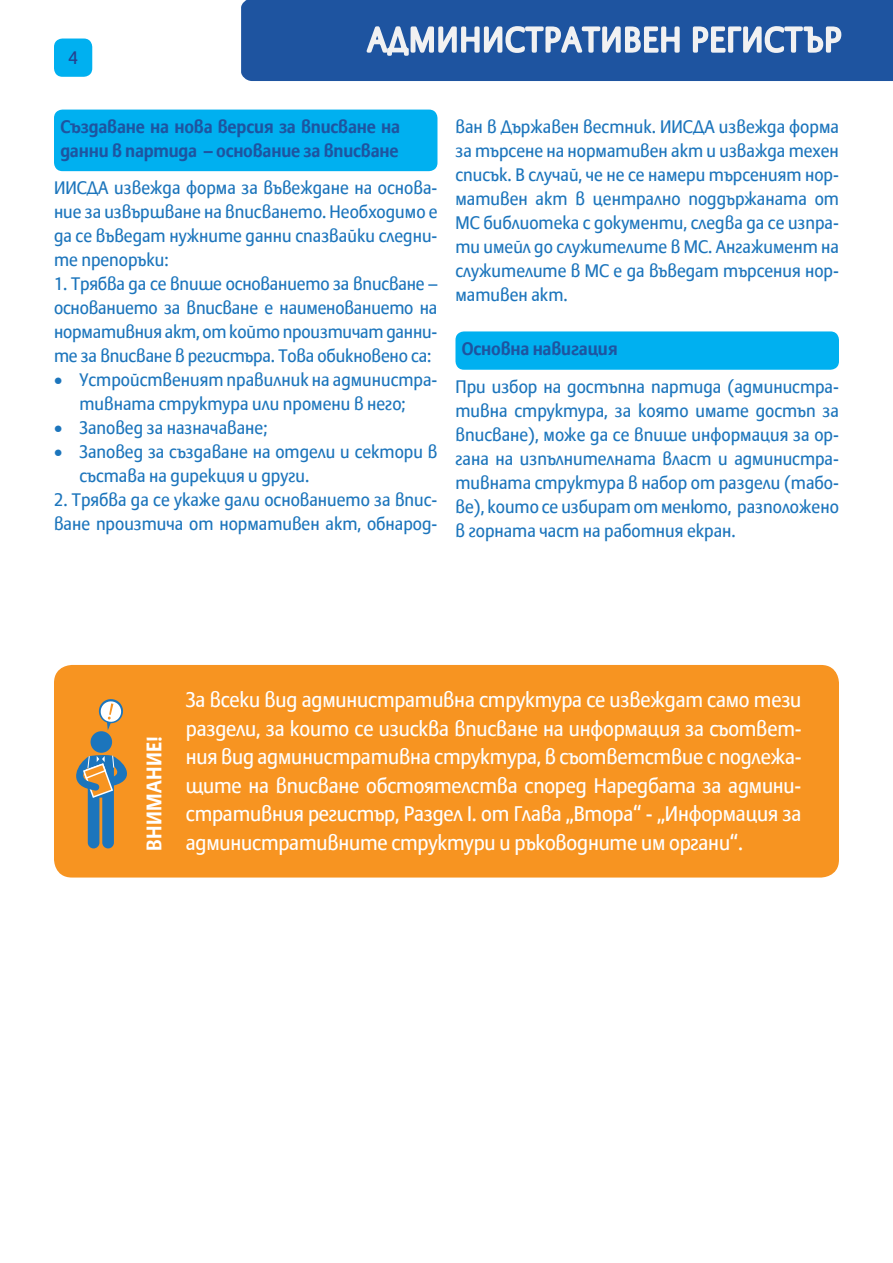
<style>
.page{position:relative;width:893px;height:1263px;background:#fff}
.page>*{position:absolute;margin:0;border:0;box-sizing:border-box;transform-origin:0 0}
.t1{font:21px/28.5px "Allianz Sans Cyr";letter-spacing:-.01em;color:#fff;text-align:justify}
.t2{font:21px "Allianz Sans Bold Cyr";letter-spacing:.015em;color:#fff}
.t3{font:18px/24px "Allianz Sans Cyr";color:#1c75bc;text-align:justify}
.t4{font:18px/24px "Allianz Sans Bold Cyr";letter-spacing:-.01em;color:#1e54a0}
.t5{font:18px "Allianz Sans Cyr";color:#25408f}
</style>
<div class="page">
<div style="left:54px;top:39px;width:38px;height:38px;background:#00b0f0;border-radius:9px"></div>
<div style="left:241px;top:0;width:652px;height:81px;background:#1e54a0"></div>
<svg style="left:364px;top:6px;width:317px;height:70px"></svg>
<svg style="left:691px;top:8px;width:152px;height:58px"></svg>
<div style="left:54px;top:110px;width:383px;height:61px;background:#00b0f0;border-radius:9px"></div>
<div style="left:455px;top:331px;width:384px;height:39px;background:#00b0f0;border-radius:9px"></div>
<div style="left:54px;top:665px;width:785px;height:212px;background:#f79421;border-radius:18px"></div>
<div style="left:91px;top:731px;width:21px;height:22px;background:#1c75bc;border-radius:50%"></div>
<svg style="left:76px;top:755px;width:51px;height:93px"></svg>
<svg style="left:98px;top:699px;width:25px;height:31px"></svg>
<p class="t5" style="left:68px;top:47px;width:11px">4</p>
<p class="t4" style="left:60px;top:116px;width:341px">Създаване на нова версия за вписване на данни в партида – основание за вписване</p>
<p class="t3" style="left:54px;top:177px;width:385px">ИИСДА извежда форма за въвеждане на основа&shy;ние за извършване на вписването. Необходимо е да се въведат нужните данни спазвайки следни&shy;те препоръки:</p>
<p class="t3" style="left:54px;top:273px;width:385px">1. Трябва да се впише основанието за вписване – основанието за вписване е наименованието на нормативния акт, от който произтичат данни&shy;те за вписване в регистъра. Това обикновено са:</p>
<p class="t3" style="left:54px;top:369px;width:385px;text-align:center">• Устройственият правилник на администра&shy;тивната структура или промени в него;</p>
<p class="t3" style="left:54px;top:417px;width:215px">• Заповед за назначаване;</p>
<p class="t3" style="left:80px;top:441px;width:359px;text-indent:-26px">• Заповед за създаване на отдели и сектори в състава на дирекция и други.</p>
<p class="t3" style="left:54px;top:489px;width:385px">2. Трябва да се укаже дали основанието за впис&shy;ване произтича от нормативен акт, обнарод-</p>
<p class="t3" style="left:455px;top:116px;width:385px">ван в Държавен вестник. ИИСДА извежда форма за търсене на нормативен акт и изважда техен списък. В случай, че не се намери търсеният нор&shy;мативен акт в централно поддържаната от МС библиотека с документи, следва да се изпра&shy;ти имейл до служителите в МС. Ангажимент на служителите в МС е да въведат търсения нор&shy;мативен акт.</p>
<p class="t4" style="left:462px;top:337px;width:157px">Основна навигация</p>
<p class="t3" style="left:455px;top:376px;width:385px">При избор на достъпна партида (администра&shy;тивна структура, за която имате достъп за вписване), може да се впише информация за ор&shy;гана на изпълнителната власт и администра&shy;тивната структура в набор от раздели (табо&shy;ве), които се избират от менюто, разположено в горната част на работния екран.</p>
<p class="t2" style="left:141px;top:851px;width:116px;rotate:-90deg">ВНИМАНИЕ!</p>
<p class="t1" style="left:186px;top:686px;width:617px">За всеки вид административна структура се извеждат само тези раздели, за които се изисква вписване на информация за съответ&shy;ния вид административна структура, в съответствие с подлежа&shy;щите на вписване обстоятелства според Наредбата за админи&shy;стративния регистър, Раздел I. от Глава „Втора“ - „Информация за</p>
<p class="t1" style="left:186px;top:829px;width:557px">административните структури и ръководните им органи“.</p>
</div>
